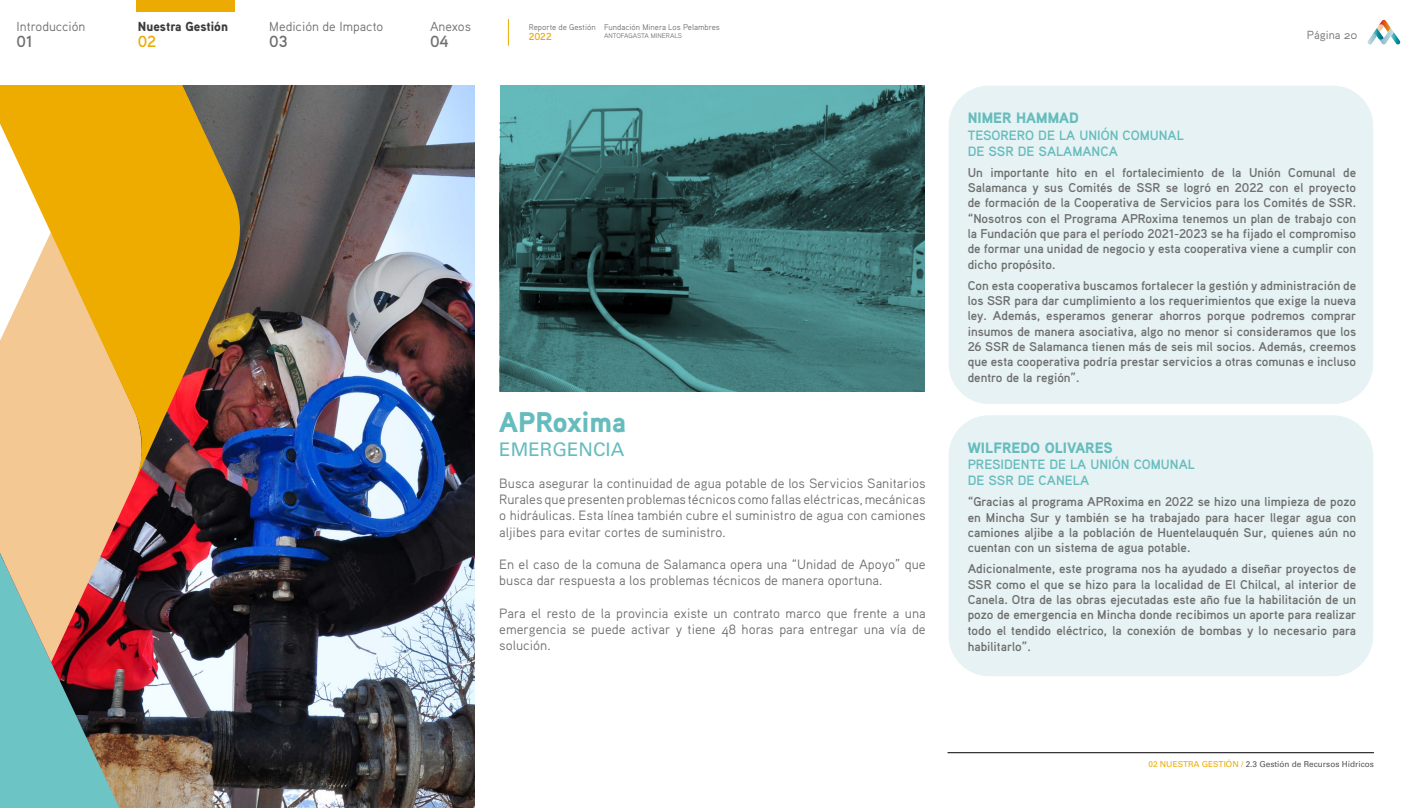
<style>
.page{position:relative;width:1425px;height:808px;background:#fff}
.page>*{position:absolute;margin:0;border:0;box-sizing:border-box;transform-origin:0 0}
.t1{font:900 28.5px "Aaux Pro";color:#66bcbd}
.t2{font:18.75px "Univers LT Std";color:#66bcbd}
.t3{font:700 16.12px "Aaux Pro";color:#706f6f}
.t4{font:700 16.12px "Aaux Pro";color:#ecab03}
.t5{font:900 15px "Aaux Pro";color:#66bcbd}
.t6{font:13.5px/16.2px "Aaux Pro Regular OSF";color:#706f6f;text-align:justify}
.t7{font:700 13.5px/16.2px "Aaux Pro";color:#66bcbd}
.t8{font:13.12px "Aaux Pro Regular OSF";color:#706f6f}
.t9{font:900 13.12px "Aaux Pro";color:#3c3c3b}
.t10{font:700 12.75px/15.5px "Aaux Pro";color:#706f6f;text-align:justify}
.t11{font:11.7px "Aaux Pro Regular OSF";color:#706f6f}
.t12{font:700 10.12px "Aaux Pro";color:#ecab03}
.t13{font:8.25px "Univers LT Std";color:#575756}
.t14{font:8.25px "Aaux Pro Regular OSF";color:#706f6f}
.t15{font:6.75px "Aaux Pro Regular OSF";color:#706f6f}
.s1{color:#ecab03}
</style>
<div class="page">
<svg style="left:1367px;top:20px;width:33px;height:24px"></svg>
<svg style="left:508px;top:19px;width:1px;height:27px"></svg>
<div style="left:136px;top:0;width:99px;height:12px;background:#ecab03"></div>
<hr style="left:947px;top:752px;width:426px;height:1px;background:#000">
<img style="left:153px;top:86px;width:322px;height:722px">
<div style="left:948px;top:86px;width:425px;height:318px;background:#e6f2f3;border-radius:40px"></div>
<div style="left:948px;top:415px;width:425px;height:261px;background:#e6f2f3;border-radius:40px"></div>
<svg style="left:0;top:480px;width:153px;height:328px;background:#9b897c"></svg>
<svg style="left:0;top:86px;width:252px;height:394px;background:#d8a441"></svg>
<svg style="left:500px;top:86px;width:424px;height:306px;background:#3a6b6b"></svg>
<p class="t8" style="left:17px;top:18px;width:70px">Introducción</p>
<p class="t9" style="left:138px;top:18px;width:92px">Nuestra Gestión</p>
<p class="t8" style="left:269px;top:18px;width:116px">Medición de Impacto</p>
<p class="t8" style="left:430px;top:18px;width:42px">Anexos</p>
<p class="t3" style="left:17px;top:31px;width:18px">01</p>
<p class="t4" style="left:138px;top:31px;width:20px">02</p>
<p class="t3" style="left:269px;top:31px;width:20px">03</p>
<p class="t3" style="left:430px;top:31px;width:20px">04</p>
<p class="t14" style="left:529px;top:22px;width:68px">Reporte de Gestión</p>
<p class="t12" style="left:529px;top:30px;width:24px">2022</p>
<p class="t14" style="left:604px;top:22px;width:117px">Fundación Minera Los Pelambres</p>
<p class="t15" style="left:604px;top:32px;width:80px">ANTOFAGASTA MINERALS</p>
<h1 class="t1" style="left:499px;top:404px;width:128px">APRoxima</h1>
<h2 class="t2" style="left:499px;top:438px;width:127px">EMERGENCIA</h2>
<p class="t6" style="left:499px;top:475px;width:428px">Busca asegurar la continuidad de agua potable de los Servicios Sanitarios Rurales que presenten problemas técnicos como fallas eléctricas, mecánicas o hidráulicas. Esta línea también cubre el suministro de agua con camiones aljibes para evitar cortes de suministro.</p>
<p class="t6" style="left:499px;top:556px;width:428px">En el caso de la comuna de Salamanca opera una “Unidad de Apoyo” que busca dar respuesta a los problemas técnicos de manera oportuna.</p>
<p class="t6" style="left:499px;top:604px;width:428px">Para el resto de la provincia existe un contrato marco que frente a una emergencia se puede activar y tiene 48 horas para entregar una vía de solución.</p>
<p class="t11" style="left:1306px;top:27px;width:52px">Página 20</p>
<p class="t5" style="left:967px;top:109px;width:113px">NIMER HAMMAD</p>
<p class="t7" style="left:967px;top:126px;width:217px">TESORERO DE LA UNIÓN COMUNAL<br>DE SSR DE SALAMANCA</p>
<p class="t10" style="left:967px;top:164px;width:390px">Un importante hito en el fortalecimiento de la Unión Comunal de Salamanca y sus Comités de SSR se logró en 2022 con el proyecto de formación de la Cooperativa de Servicios para los Comités de SSR. “Nosotros con el Programa APRoxima tenemos un plan de trabajo con la Fundación que para el período 2021-2023 se ha fijado el compromiso de formar una unidad de negocio y esta cooperativa viene a cumplir con dicho propósito.</p>
<p class="t10" style="left:967px;top:277px;width:390px">Con esta cooperativa buscamos fortalecer la gestión y administración de los SSR para dar cumplimiento a los requerimientos que exige la nueva ley. Además, esperamos generar ahorros porque podremos comprar insumos de manera asociativa, algo no menor si consideramos que los 26 SSR de Salamanca tienen más de seis mil socios. Además, creemos que esta cooperativa podría prestar servicios a otras comunas e incluso dentro de la región”.</p>
<p class="t5" style="left:967px;top:438px;width:146px">WILFREDO OLIVARES</p>
<p class="t7" style="left:967px;top:456px;width:228px">PRESIDENTE DE LA UNIÓN COMUNAL<br>DE SSR DE CANELA</p>
<p class="t10" style="left:967px;top:494px;width:390px">“Gracias al programa APRoxima en 2022 se hizo una limpieza de pozo en Mincha Sur y también se ha trabajado para hacer llegar agua con camiones aljibe a la población de Huentelauquén Sur, quienes aún no cuentan con un sistema de agua potable.</p>
<p class="t10" style="left:967px;top:561px;width:390px">Adicionalmente, este programa nos ha ayudado a diseñar proyectos de SSR como el que se hizo para la localidad de El Chilcal, al interior de Canela. Otra de las obras ejecutadas este año fue la habilitación de un pozo de emergencia en Mincha donde recibimos un aporte para realizar todo el tendido eléctrico, la conexión de bombas y lo necesario para habilitarlo”.</p>
<p class="t13" style="left:1148px;top:759px;width:227px"><span class="s1">02 NUESTRA GESTIÓN /</span> 2.3 Gestión de Recursos Hídricos</p>
</div>
